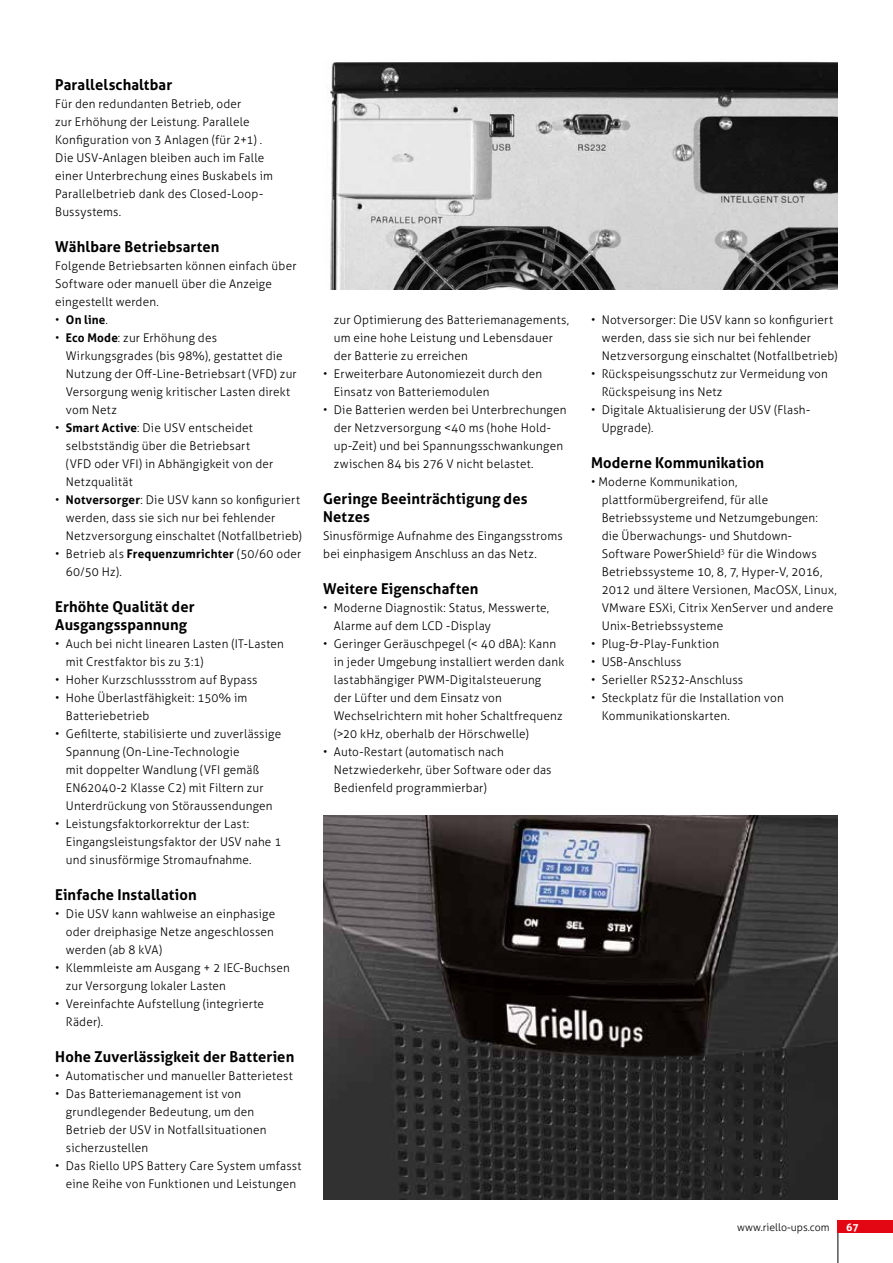
<style>
.page{position:relative;width:893px;height:1263px;background:#fff}
.page>*{position:absolute;margin:0;border:0;box-sizing:border-box;transform-origin:0 0}
.t1{font:700 15px/18px "Aller";letter-spacing:.01em;color:#000}
.t2{font:300 12px/18px "Aller";letter-spacing:.015em;color:#000}
.t3{font:700 12px "Aller";letter-spacing:.015em;color:#000}
.t4{font:300 10.5px "Aller";color:#000}
.t5{font:700 10.5px "Aller";color:#fff}
.s1{font-weight:300}
.s2{font-weight:700}
</style>
<div class="page">
<hr style="left:838px;top:1220px;width:1px;height:43px;background:#000">
<div style="left:838px;top:1220px;width:55px;height:13px;background:#e30613"></div>
<img style="left:323px;top:815px;width:515px;height:384px">
<img style="left:328px;top:61px;width:510px;height:229px">
<p class="t1" style="left:55px;top:76px;width:119px">Parallelschaltbar</p>
<p class="t2" style="left:55px;top:95px;width:219px">Für den redundanten Betrieb, oder<br>zur Erhöhung der Leistung. Parallele Konfiguration von 3 Anlagen (für 2+1) .<br>Die USV-Anlagen bleiben auch im Falle einer Unterbrechung eines Buskabels im Parallelbetrieb dank des Closed-Loop-Bussystems.</p>
<p class="t1" style="left:55px;top:238px;width:166px">Wählbare Betriebsarten</p>
<p class="t2" style="left:55px;top:257px;width:243px">Folgende Betriebsarten können einfach über<br>Software oder manuell über die Anzeige eingestellt werden.</p>
<p class="t3" style="left:55px;top:312px;width:54px"><span class="s1">•</span> On line<span class="s1">.</span></p>
<p class="t2" style="left:66px;top:329px;width:232px;text-indent:-11px">• <span class="s2">Eco Mode</span>: zur Erhöhung des Wirkungsgrades (bis 98%), gestattet die Nutzung der Off-Line-Betriebsart (VFD) zur Versorgung wenig kritischer Lasten direkt vom Netz</p>
<p class="t2" style="left:66px;top:419px;width:209px;text-indent:-11px">• <span class="s2">Smart Active</span>: Die USV entscheidet selbstständig über die Betriebsart (VFD oder VFI) in Abhängigkeit von der<br>Netzqualität</p>
<p class="t2" style="left:66px;top:491px;width:237px;text-indent:-11px">• <span class="s2">Notversorger</span>: Die USV kann so konfiguriert werden, dass sie sich nur bei fehlender<br>Netzversorgung einschaltet (Notfallbetrieb)</p>
<p class="t2" style="left:66px;top:545px;width:237px;text-indent:-11px">• Betrieb als <span class="s2">Frequenzumrichter</span> (50/60 oder<br>60/50 Hz).</p>
<p class="t1" style="left:55px;top:598px;width:141px">Erhöhte Qualität der<br>Ausgangsspannung</p>
<p class="t2" style="left:66px;top:635px;width:220px;text-indent:-11px">• Auch bei nicht linearen Lasten (IT-Lasten mit Crestfaktor bis zu 3:1)</p>
<p class="t2" style="left:55px;top:671px;width:204px">• Hoher Kurzschlussstrom auf Bypass</p>
<p class="t2" style="left:66px;top:689px;width:183px;text-indent:-11px">• Hohe Überlastfähigkeit: 150% im<br>Batteriebetrieb</p>
<p class="t2" style="left:66px;top:725px;width:217px;text-indent:-11px">• Gefilterte, stabilisierte und zuverlässige Spannung (On-Line-Technologie<br>mit doppelter Wandlung (VFI gemäß EN62040-2 Klasse C2) mit Filtern zur Unterdrückung von Störaussendungen</p>
<p class="t2" style="left:66px;top:815px;width:217px;text-indent:-11px">• Leistungsfaktorkorrektur der Last:<br>Eingangsleistungsfaktor der USV nahe 1 und sinusförmige Stromaufnahme.</p>
<p class="t1" style="left:55px;top:886px;width:143px">Einfache Installation</p>
<p class="t2" style="left:66px;top:905px;width:211px;text-align:justify;text-indent:-11px">• Die USV kann wahlweise an einphasige oder dreiphasige Netze angeschlossen werden (ab 8 kVA)</p>
<p class="t2" style="left:66px;top:959px;width:225px;text-indent:-11px">• Klemmleiste am Ausgang + 2 IEC-Buchsen zur Versorgung lokaler Lasten</p>
<p class="t2" style="left:66px;top:995px;width:200px;text-indent:-11px">• Vereinfachte Aufstellung (integrierte<br>Räder).</p>
<p class="t1" style="left:55px;top:1048px;width:241px">Hohe Zuverlässigkeit der Batterien</p>
<p class="t2" style="left:55px;top:1067px;width:239px">• Automatischer und manueller Batterietest</p>
<p class="t2" style="left:66px;top:1085px;width:202px;text-indent:-11px">• Das Batteriemanagement ist von grundlegender Bedeutung, um den<br>Betrieb der USV in Notfallsituationen sicherzustellen</p>
<p class="t2" style="left:55px;top:1157px;width:248px;text-align:center">• Das Riello UPS Battery Care System umfasst eine Reihe von Funktionen und Leistungen</p>
<p class="t2" style="left:334px;top:311px;width:237px">zur Optimierung des Batteriemanagements, um eine hohe Leistung und Lebensdauer der Batterie zu erreichen</p>
<p class="t2" style="left:334px;top:365px;width:210px;text-indent:-11px">• Erweiterbare Autonomiezeit durch den<br>Einsatz von Batteriemodulen</p>
<p class="t2" style="left:334px;top:401px;width:234px;text-indent:-11px">• Die Batterien werden bei Unterbrechungen der Netzversorgung &lt;40 ms (hohe Hold&shy;up-Zeit) und bei Spannungsschwankungen zwischen 84 bis 276 V nicht belastet.</p>
<p class="t1" style="left:323px;top:490px;width:206px">Geringe Beeinträchtigung des<br>Netzes</p>
<p class="t2" style="left:323px;top:527px;width:241px">Sinusförmige Aufnahme des Eingangsstroms bei einphasigem Anschluss an das Netz.</p>
<p class="t1" style="left:323px;top:580px;width:157px">Weitere Eigenschaften</p>
<p class="t2" style="left:334px;top:599px;width:217px;text-indent:-11px">• Moderne Diagnostik: Status, Messwerte,<br>Alarme auf dem LCD -Display</p>
<p class="t2" style="left:334px;top:635px;width:232px;text-indent:-11px">• Geringer Geräuschpegel (&lt; 40 dBA): Kann in jeder Umgebung installiert werden dank lastabhängiger PWM-Digitalsteuerung<br>der Lüfter und dem Einsatz von Wechselrichtern mit hoher Schaltfrequenz (&gt;20 kHz, oberhalb der Hörschwelle)</p>
<p class="t2" style="left:334px;top:743px;width:219px;text-indent:-11px">• Auto-Restart (automatisch nach<br>Netzwiederkehr, über Software oder das<br>Bedienfeld programmierbar)</p>
<p class="t2" style="left:602px;top:311px;width:237px;text-indent:-11px">• Notversorger: Die USV kann so konfiguriert werden, dass sie sich nur bei fehlender<br>Netzversorgung einschaltet (Notfallbetrieb)</p>
<p class="t2" style="left:602px;top:365px;width:228px;text-indent:-11px">• Rückspeisungsschutz zur Vermeidung von<br>Rückspeisung ins Netz</p>
<p class="t2" style="left:602px;top:401px;width:210px;text-indent:-11px">• Digitale Aktualisierung der USV (Flash-<br>Upgrade).</p>
<p class="t1" style="left:591px;top:454px;width:175px">Moderne Kommunikation</p>
<p class="t2" style="left:602px;top:473px;width:237px;text-indent:-11px">• Moderne Kommunikation, plattformübergreifend, für alle Betriebssysteme und Netzumgebungen: die Überwachungs- und Shutdown-Software PowerShield<sup>3</sup> für die Windows Betriebssysteme 10, 8, 7, Hyper-V, 2016, 2012 und ältere Versionen, Mac OS X, Linux, VMware ESXi, Citrix XenServer und andere Unix-Betriebssysteme</p>
<p class="t2" style="left:591px;top:635px;width:130px">• Plug-&amp;-Play-Funktion</p>
<p class="t2" style="left:591px;top:653px;width:92px">• USB-Anschluss</p>
<p class="t2" style="left:591px;top:671px;width:154px">• Serieller RS232-Anschluss</p>
<p class="t2" style="left:602px;top:689px;width:184px;text-indent:-11px">• Steckplatz für die Installation von<br>Kommunikationskarten.</p>
<p class="t4" style="left:737px;top:1221px;width:94px">www.riello-ups.com</p>
<p class="t5" style="left:846px;top:1220px;width:14px">67</p>
</div>
